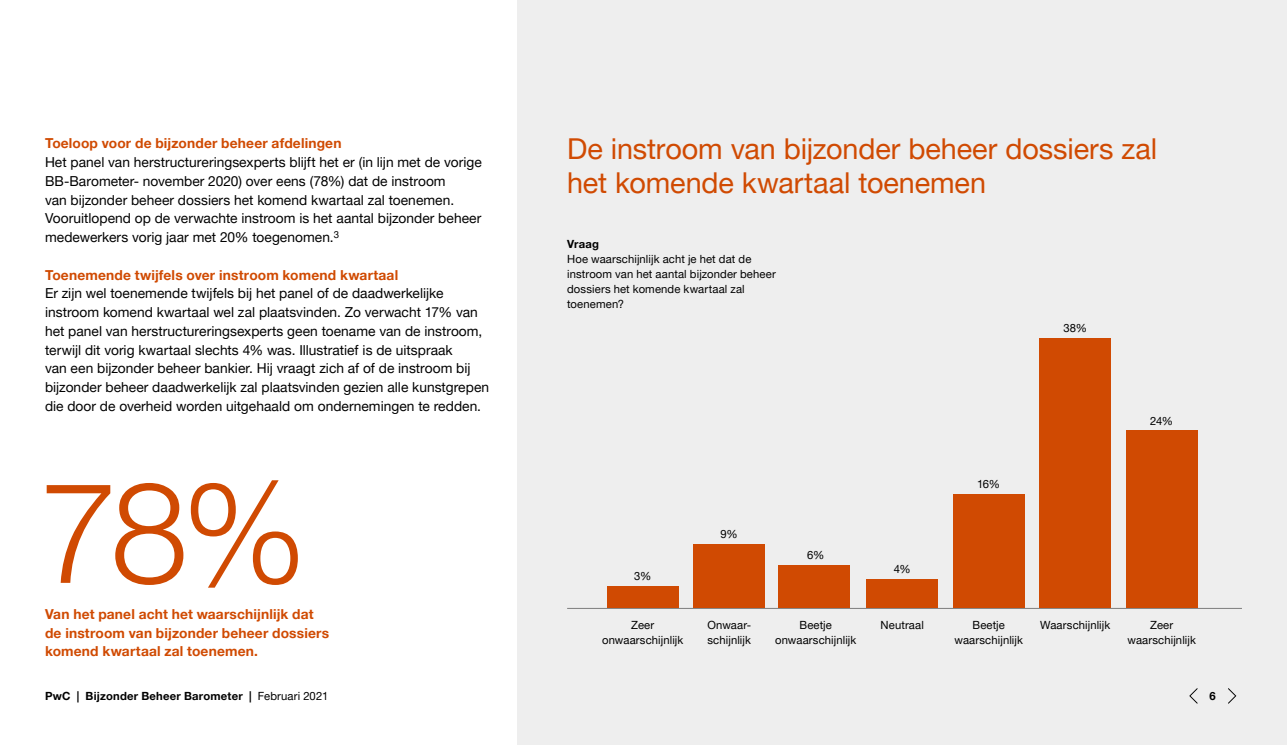
<style>
.page{position:relative;width:1287px;height:745px;background:#fff}
.page>*{position:absolute;margin:0;border:0;box-sizing:border-box;transform-origin:0 0}
.t1{font:300 141.38px "Helvetica Neue LT Pro";color:#d04a02}
.t2{font:28.75px/33.8px "Helvetica Neue LT Pro";letter-spacing:-.005em;color:#d04a02}
.t3{font:13.75px/18.8px "Helvetica Neue LT Pro";letter-spacing:.005em;color:#000}
.t4{font:700 13.75px/18.8px "Helvetica Neue LT Pro";letter-spacing:.01em;color:#d04a02}
.t5{font:11.25px/15px "Helvetica Neue LT Pro";letter-spacing:.01em;color:#000;text-align:center}
.t6{font:700 11.25px "Helvetica Neue LT Pro";letter-spacing:.02em;color:#000}
.s1{font-weight:400}
</style>
<div class="page">
<div style="left:517px;top:0;width:769px;height:744px;background:#eee"></div>
<hr style="left:567px;top:607px;width:674px;height:1px;background:#7d7d7d">
<div style="left:693px;top:544px;width:72px;height:63px;background:#d04a02"></div>
<div style="left:778px;top:565px;width:72px;height:42px;background:#d04a02"></div>
<div style="left:866px;top:579px;width:72px;height:28px;background:#d04a02"></div>
<div style="left:606px;top:586px;width:72px;height:21px;background:#d04a02"></div>
<div style="left:952px;top:494px;width:72px;height:113px;background:#d04a02"></div>
<div style="left:1039px;top:338px;width:71px;height:269px;background:#d04a02"></div>
<div style="left:1125px;top:430px;width:72px;height:177px;background:#d04a02"></div>
<svg style="left:1189px;top:688px;width:8px;height:15px"></svg>
<svg style="left:1228px;top:688px;width:8px;height:15px"></svg>
<p class="t4" style="left:45px;top:133px;width:298px">Toeloop voor de bijzonder beheer afdelingen</p>
<p class="t3" style="left:45px;top:152px;width:438px">Het panel van herstructureringsexperts blijft het er (in lijn met de vorige BB-Barometer- november 2020) over eens (78%) dat de instroom<br>van bijzonder beheer dossiers het komend kwartaal zal toenemen.<br>Vooruitlopend op de verwachte instroom is het aantal bijzonder beheer medewerkers vorig jaar met 20% toegenomen.<sup>3</sup></p>
<p class="t4" style="left:45px;top:265px;width:355px">Toenemende twijfels over instroom komend kwartaal</p>
<p class="t3" style="left:45px;top:283px;width:445px">Er zijn wel toenemende twijfels bij het panel of de daadwerkelijke instroom komend kwartaal wel zal plaatsvinden. Zo verwacht 17% van het panel van herstructureringsexperts geen toename van de instroom, terwijl dit vorig kwartaal slechts 4% was. Illustratief is de uitspraak<br>van een bijzonder beheer bankier. Hij vraagt zich af of de instroom bij bijzonder beheer daadwerkelijk zal plaatsvinden gezien alle kunstgrepen die door de overheid worden uitgehaald om ondernemingen te redden.</p>
<h1 class="t1" style="left:39px;top:445px;width:269px">78%</h1>
<p class="t4" style="left:45px;top:603px;width:286px">Van het panel acht het waarschijnlijk dat de instroom van bijzonder beheer dossiers komend kwartaal zal toenemen.</p>
<h2 class="t2" style="left:567px;top:131px;width:591px">De instroom van bijzonder beheer dossiers zal het komende kwartaal toenemen</h2>
<p class="t6" style="left:567px;top:236px;width:33px">Vraag</p>
<p class="t5" style="left:567px;top:250px;width:210px;text-align:left">Hoe waarschijnlijk acht je het dat de instroom van het aantal bijzonder beheer dossiers het komende kwartaal zal toenemen?</p>
<p class="t5" style="left:634px;top:568px;width:19px">3%</p>
<p class="t5" style="left:720px;top:526px;width:19px">9%</p>
<p class="t5" style="left:807px;top:547px;width:19px">6%</p>
<p class="t5" style="left:893px;top:561px;width:18px">4%</p>
<p class="t5" style="left:977px;top:476px;width:25px">16%</p>
<p class="t5" style="left:1063px;top:320px;width:25px">38%</p>
<p class="t5" style="left:1150px;top:412px;width:24px">24%</p>
<p class="t5" style="left:602px;top:617px;width:83px">Zeer onwaarschijnlijk</p>
<p class="t5" style="left:707px;top:617px;width:45px;text-align:left">Onwaar&shy;schijnlijk</p>
<p class="t5" style="left:775px;top:617px;width:83px">Beetje onwaarschijnlijk</p>
<p class="t5" style="left:880px;top:617px;width:45px">Neutraal</p>
<p class="t5" style="left:954px;top:617px;width:70px">Beetje waarschijnlijk</p>
<p class="t5" style="left:1040px;top:617px;width:72px">Waarschijnlijk</p>
<p class="t5" style="left:1127px;top:617px;width:70px">Zeer waarschijnlijk</p>
<p class="t6" style="left:45px;top:688px;width:285px">PwC | Bijzonder Beheer Barometer | <span class="s1">Februari 2021</span></p>
<p class="t6" style="left:1209px;top:688px;width:8px">6</p>
</div>
